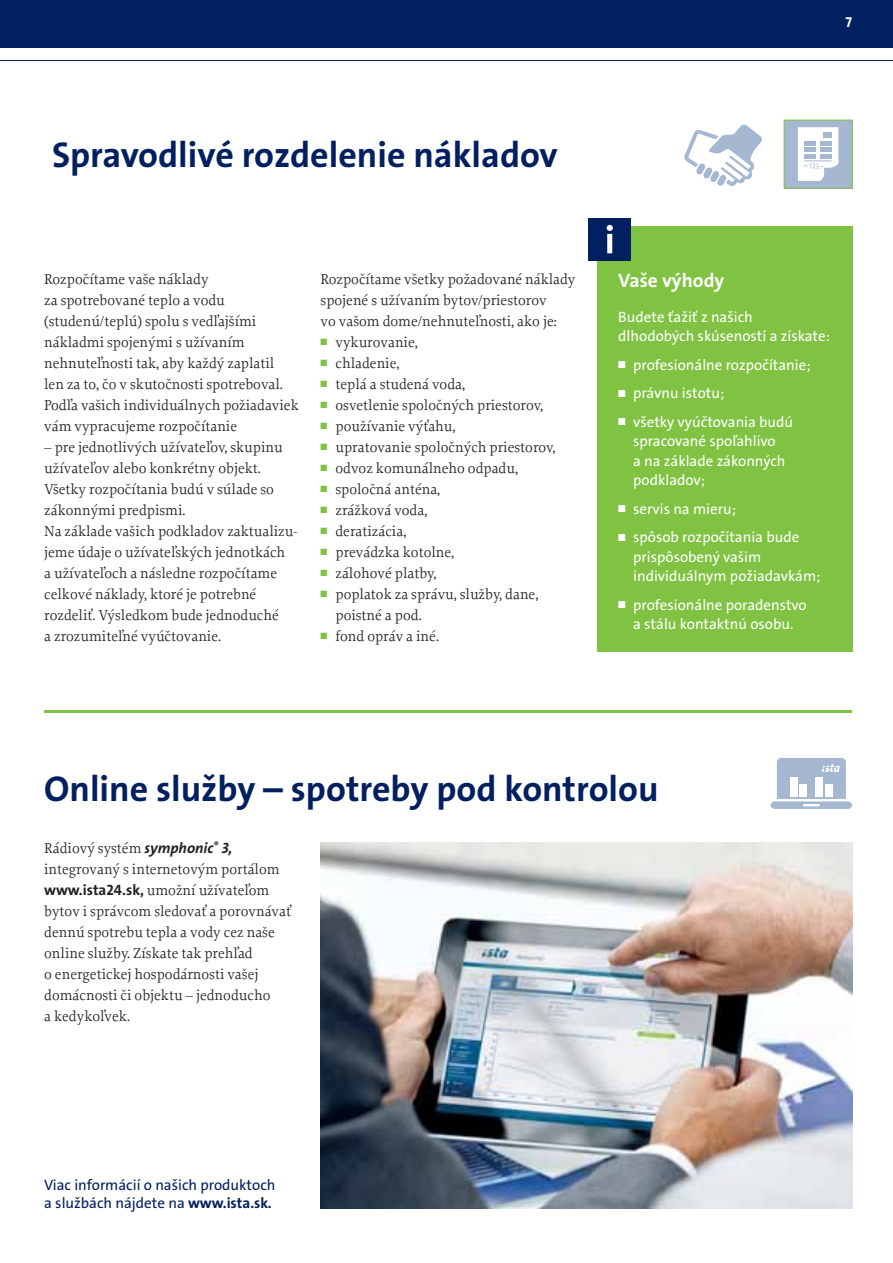
<style>
.page{position:relative;width:893px;height:1263px;background:#fff}
.page>*{position:absolute;margin:0;border:0;box-sizing:border-box;transform-origin:0 0}
.t1{font:36px "Ista The Sans CE Bold";color:#021f5f}
.t2{font:19.5px "Ista The Sans CE Bold";color:#fff}
.t3{font:15px/21px "Ista Proforma CE";color:#231f20}
.t4{font:15px/19.5px "Ista The Sans CE";color:#fff}
.t5{font:15px/18px "Ista The Sans CE";color:#021f5f}
.t6{font:14.4px "Ista The Sans CE Bold";color:#fff}
.s1{color:#80c342}
.s2{font-family:"Ista The Sans CE Bold";font-style:italic}
.s3{font-family:"Ista The Sans CE Bold"}
</style>
<div class="page">
<div style="left:597px;top:226px;width:255px;height:426px;background:#80c342"></div>
<div style="left:588px;top:218px;width:43px;height:42px;background:#021f5f"></div>
<svg style="left:607px;top:225px;width:6px;height:28px"></svg>
<div style="left:0;top:0;width:893px;height:48px;background:#021f5f"></div>
<hr style="left:0;top:60px;width:893px;height:1px;background:#021f5f">
<svg style="left:771px;top:758px;width:81px;height:51px"></svg>
<svg style="left:684px;top:124px;width:78px;height:62px"></svg>
<div style="left:784px;top:120px;width:68px;height:68px;background:#a6b7d1"></div>
<svg style="left:798px;top:127px;width:40px;height:54px"></svg>
<hr style="left:44px;top:710px;width:808px;height:3px;background:#80c342">
<img style="left:321px;top:842px;width:531px;height:367px">
<p class="t6" style="left:845px;top:15px;width:8px">7</p>
<h1 class="t1" style="left:52px;top:137px;width:507px">Spravodlivé rozdelenie nákladov</h1>
<p class="t3" style="left:44px;top:270px;width:256px">Rozpočítame vaše náklady<br>za spotrebované teplo a vodu (studenú/teplú) spolu s vedľajšími nákladmi spojenými s užívaním nehnuteľnosti tak, aby každý zaplatil<br>len za to, čo v skutočnosti spotreboval.<br>Podľa vašich individuálnych požiadaviek vám vypracujeme rozpočítanie</p>
<p class="t3" style="left:44px;top:438px;width:254px">– pre jednotlivých užívateľov, skupinu užívateľov alebo konkrétny objekt.<br>Všetky rozpočítania budú v súlade so zákonnými predpismi.<br>Na základe vašich podkladov zaktualizu&shy;jeme údaje o užívateľských jednotkách<br>a užívateľoch a následne rozpočítame celkové náklady, ktoré je potrebné rozdeliť. Výsledkom bude jednoduché<br>a zrozumiteľné vyúčtovanie.</p>
<p class="t3" style="left:321px;top:270px;width:256px">Rozpočítame všetky požadované náklady spojené s užívaním bytov/priestorov<br>vo vašom dome/nehnuteľnosti, ako je:</p>
<p class="t3" style="left:321px;top:333px;width:99px"><span class="s1">■</span> vykurovanie,</p>
<p class="t3" style="left:321px;top:354px;width:80px"><span class="s1">■</span> chladenie,</p>
<p class="t3" style="left:321px;top:375px;width:146px"><span class="s1">■</span> teplá a studená voda,</p>
<p class="t3" style="left:321px;top:396px;width:224px"><span class="s1">■</span> osvetlenie spoločných priestorov,</p>
<p class="t3" style="left:321px;top:417px;width:136px"><span class="s1">■</span> používanie výťahu,</p>
<p class="t3" style="left:321px;top:438px;width:236px"><span class="s1">■</span> upratovanie spoločných priestorov,</p>
<p class="t3" style="left:321px;top:459px;width:199px"><span class="s1">■</span> odvoz komunálneho odpadu,</p>
<p class="t3" style="left:321px;top:480px;width:121px"><span class="s1">■</span> spoločná anténa,</p>
<p class="t3" style="left:321px;top:501px;width:108px"><span class="s1">■</span> zrážková voda,</p>
<p class="t3" style="left:321px;top:522px;width:87px"><span class="s1">■</span> deratizácia,</p>
<p class="t3" style="left:321px;top:543px;width:135px"><span class="s1">■</span> prevádzka kotolne,</p>
<p class="t3" style="left:321px;top:564px;width:117px"><span class="s1">■</span> zálohové platby,</p>
<p class="t3" style="left:335px;top:585px;width:204px;text-indent:-15px"><span class="s1">■</span> poplatok za správu, služby, dane, poistné a pod.</p>
<p class="t3" style="left:321px;top:627px;width:120px"><span class="s1">■</span> fond opráv a iné.</p>
<h2 class="t2" style="left:618px;top:271px;width:108px">Vaše výhody</h2>
<p class="t4" style="left:618px;top:308px;width:213px">Budete ťažiť z našich dlhodobých skúseností a získate:</p>
<p class="t4" style="left:618px;top:356px;width:194px">■ profesionálne rozpočítanie;</p>
<p class="t4" style="left:618px;top:384px;width:108px">■ právnu istotu;</p>
<p class="t4" style="left:633px;top:413px;width:162px;text-indent:-15px">■ všetky vyúčtovania budú spracované spoľahlivo<br>a na základe zákonných podkladov;</p>
<p class="t4" style="left:618px;top:500px;width:119px">■ servis na mieru;</p>
<p class="t4" style="left:633px;top:528px;width:189px;text-indent:-15px">■ spôsob rozpočítania bude prispôsobený vašim individuálnym požiadavkám;</p>
<p class="t4" style="left:618px;top:596px;width:190px;text-align:center">■ profesionálne poradenstvo a stálu kontaktnú osobu.</p>
<h1 class="t1" style="left:44px;top:772px;width:616px">Online služby – spotreby pod kontrolou</h1>
<p class="t3" style="left:44px;top:839px;width:248px">Rádiový systém <span class="s2">symphonic</span><sup>®</sup> <span class="s2">3, </span>integrovaný s internetovým portálom <span class="s3">www.ista24.sk,</span> umožní užívateľom bytov i správcom sledovať a porovnávať dennú spotrebu tepla a vody cez naše online služby. Získate tak prehľad<br>o energetickej hospodárnosti vašej domácnosti či objektu – jednoducho<br>a kedykoľvek.</p>
<p class="t5" style="left:44px;top:1177px;width:233px">Viac informácií o našich produktoch a službách nájdete na <span class="s3">www.ista.sk.</span></p>
</div>
